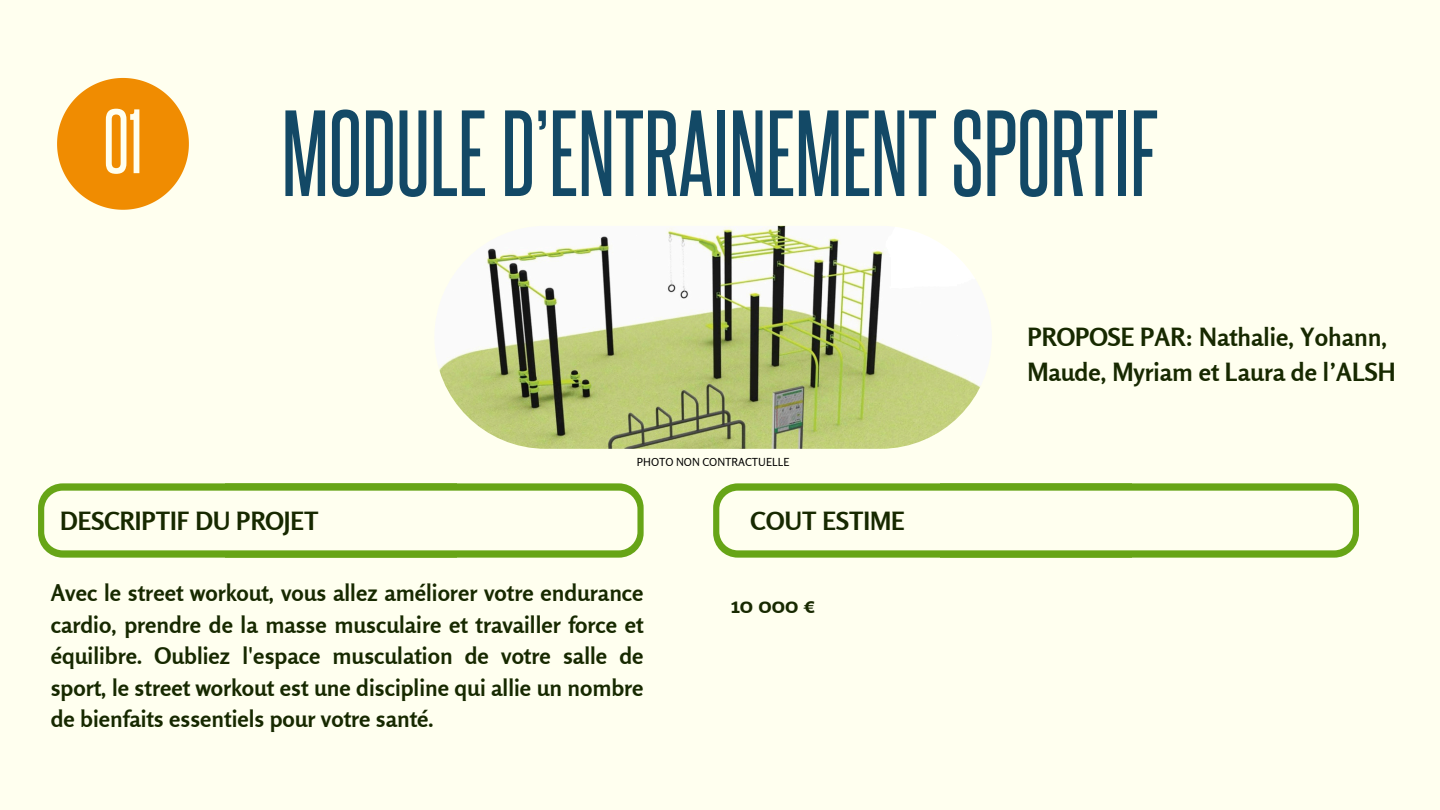
<style>
.page{position:relative;width:1440px;height:810px;background:#ffffef}
.page>*{position:absolute;margin:0;border:0;box-sizing:border-box;transform-origin:0 0}
.t1{font:104px "Aka Acid Steelfish";color:#134966}
.t2{font:77.5px "Aka Acid Steelfish";color:#ffffef}
.t3{font:700 25px/34.5px "Rosario";color:#172900}
.t4{font:700 23px/31.5px "Rosario";color:#172900;text-align:justify}
.t5{font:11px "Rosario";color:#000}
</style>
<div class="page">
<svg style="left:57px;top:77px;width:132px;height:133px"></svg>
<img style="left:434px;top:226px;width:558px;height:223px;border-radius:112px">
<svg style="left:38px;top:483px;width:605px;height:74px"></svg>
<svg style="left:713px;top:483px;width:646px;height:74px"></svg>
<p class="t2" style="left:103px;top:115px;width:41px">01</p>
<h1 class="t1" style="left:282px;top:118px;width:878px">MODULED’ENTRAINEMENTSPORTIF</h1>
<p class="t5" style="left:637px;top:455px;width:154px">PHOTO NON CONTRACTUELLE</p>
<h3 class="t3" style="left:60px;top:503px;width:260px">DESCRIPTIF DU PROJET</h3>
<p class="t3" style="left:751px;top:503px;width:156px">COUT ESTIME</p>
<p class="t4" style="left:51px;top:577px;width:594px">Avec le street workout, vous allez améliorer votre endurance cardio, prendre de la masse musculaire et travailler force et équilibre. Oubliez l'espace musculation de votre salle de sport, le street workout est une discipline qui allie un nombre de bienfaits essentiels pour votre santé.</p>
<h2 class="t4" style="left:731px;top:589px;width:86px">10 000 €</h2>
<p class="t3" style="left:1028px;top:320px;width:370px">PROPOSE PAR: Nathalie, Yohann,<br>Maude, Myriam et Laura de l’ALSH</p>
</div>
